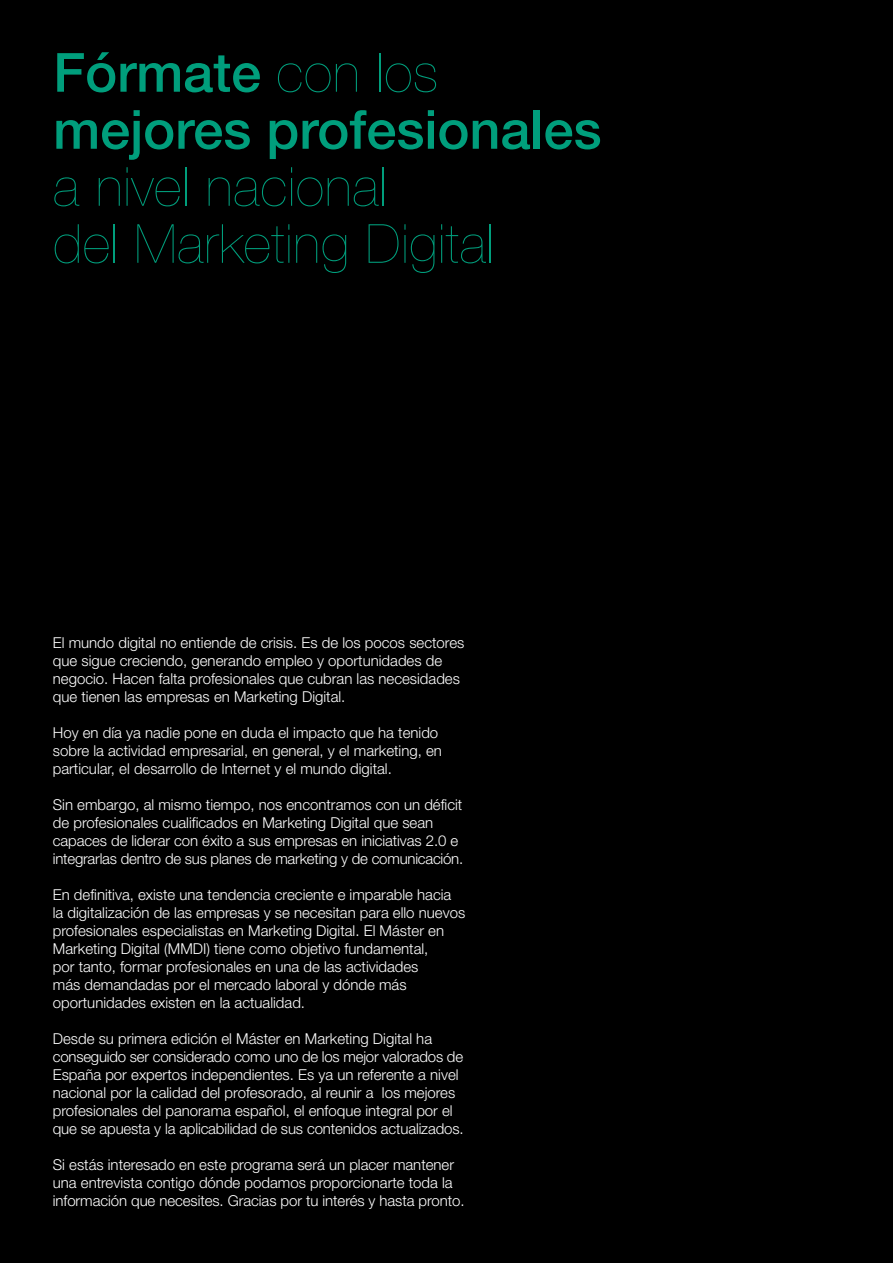
<style>
.page{position:relative;width:893px;height:1263px;background:#000}
.page>*{position:absolute;margin:0;border:0;box-sizing:border-box;transform-origin:0 0}
.t1{font:500 54px/57px "Helvetica Neue LT Std";color:#009e7c}
.t2{font:200 54px/57px "Helvetica Neue LT Std";letter-spacing:.015em;color:#009e7c}
.t3{font:300 15px/18px "Helvetica Neue LT Std";color:#fff}
.s1{font-weight:200}
</style>
<div class="page">
<h1 class="t1" style="left:53px;top:43px;width:550px">Fórmate <span class="s1">con los </span>mejores profesionales</h1>
<h1 class="t2" style="left:53px;top:158px;width:442px">a nivel nacional<br>del Marketing Digital</h1>
<p class="t3" style="left:53px;top:633px;width:413px">El mundo digital no entiende de crisis. Es de los pocos sectores que sigue creciendo, generando empleo y oportunidades de negocio. Hacen falta profesionales que cubran las necesidades que tienen las empresas en Marketing Digital.</p>
<p class="t3" style="left:53px;top:723px;width:391px">Hoy en día ya nadie pone en duda el impacto que ha tenido sobre la actividad empresarial, en general, y el marketing, en particular, el desarrollo de Internet y el mundo digital.</p>
<p class="t3" style="left:53px;top:795px;width:412px">Sin embargo, al mismo tiempo, nos encontramos con un déficit de profesionales cualificados en Marketing Digital que sean capaces de liderar con éxito a sus empresas en iniciativas 2.0 e integrarlas dentro de sus planes de marketing y de comunicación.</p>
<p class="t3" style="left:53px;top:885px;width:414px">En definitiva, existe una tendencia creciente e imparable hacia la digitalización de las empresas y se necesitan para ello nuevos profesionales especialistas en Marketing Digital. El Máster en Marketing Digital (MMDI) tiene como objetivo fundamental,<br>por tanto, formar profesionales en una de las actividades<br>más demandadas por el mercado laboral y dónde más oportunidades existen en la actualidad.</p>
<p class="t3" style="left:53px;top:1029px;width:412px">Desde su primera edición el Máster en Marketing Digital ha conseguido ser considerado como uno de los mejor valorados de España por expertos independientes. Es ya un referente a nivel nacional por la calidad del profesorado, al reunir a los mejores profesionales del panorama español, el enfoque integral por el que se apuesta y la aplicabilidad de sus contenidos actualizados.</p>
<p class="t3" style="left:53px;top:1155px;width:413px">Si estás interesado en este programa será un placer mantener una entrevista contigo dónde podamos proporcionarte toda la información que necesites. Gracias por tu interés y hasta pronto.</p>
</div>
